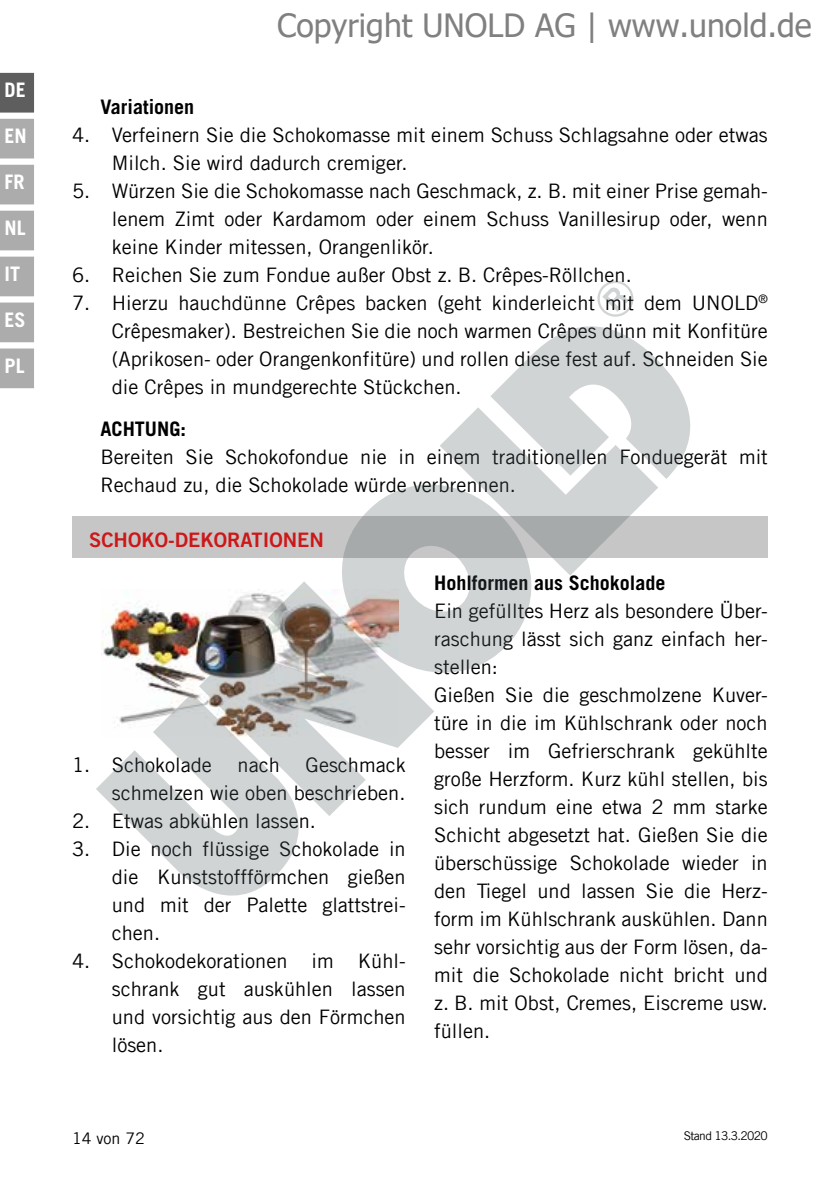
<style>
.page{position:relative;width:840px;height:1191px;background:#fff}
.page>*{position:absolute;margin:0;border:0;box-sizing:border-box;transform-origin:0 0}
.t1{font:32px "Tahoma";color:#808080}
.t2{font:20px/28px "Trade Gothic LT Com";color:#000;text-align:justify}
.t3{font:700 20px "Trade Gothic LT Com";color:#000}
.t4{font:20px "Trade Gothic LT Com Bd 2";color:#cd1719}
.t5{font:700 20px "Trade Gothic LT Com";color:#fff}
.t6{font:16px "Trade Gothic LT Com";color:#000}
.t7{font:12px "Trade Gothic LT Com";letter-spacing:-.055em;color:#000}
</style>
<div class="page">
<div style="left:0;top:73px;width:34px;height:40px;background:#5f5e5e"></div>
<div style="left:0;top:119px;width:34px;height:39px;background:#acacac"></div>
<div style="left:0;top:165px;width:34px;height:39px;background:#acacac"></div>
<div style="left:0;top:211px;width:34px;height:39px;background:#acacac"></div>
<div style="left:0;top:257px;width:34px;height:39px;background:#acacac"></div>
<div style="left:0;top:302px;width:34px;height:40px;background:#acacac"></div>
<div style="left:0;top:348px;width:34px;height:40px;background:#acacac"></div>
<div style="left:72px;top:516px;width:695px;height:42px;background:#c6c6c6"></div>
<img style="left:102px;top:589px;width:97px;height:101px">
<svg style="left:530px;top:326px;width:161px;height:153px;fill:#d0d4d5"></svg>
<svg style="left:440px;top:357px;width:218px;height:219px;fill:#d0d4d5"></svg>
<svg style="left:342px;top:447px;width:226px;height:226px"></svg>
<svg style="left:199px;top:581px;width:235px;height:235px"></svg>
<svg style="left:96px;top:690px;width:231px;height:206px;fill:#d0d4d5"></svg>
<svg style="left:597px;top:280px;width:37px;height:37px"></svg>
<p class="t5" style="left:5px;top:78px;width:23px">DE</p>
<p class="t5" style="left:5px;top:124px;width:24px">EN</p>
<p class="t5" style="left:5px;top:170px;width:22px">FR</p>
<p class="t5" style="left:5px;top:216px;width:23px">NL</p>
<p class="t5" style="left:5px;top:262px;width:17px">IT</p>
<p class="t5" style="left:5px;top:308px;width:23px">ES</p>
<p class="t5" style="left:5px;top:353px;width:22px">PL</p>
<h1 class="t1" style="left:277px;top:4px;width:535px">Copyright UNOLD AG | www.unold.de</h1>
<p class="t3" style="left:100px;top:95px;width:95px">Variationen</p>
<p class="t2" style="left:112px;top:121px;width:657px;text-indent:-40px">4. Verfeinern Sie die Schokomasse mit einem Schuss Schlagsahne oder etwas<br>Milch. Sie wird dadurch cremiger.</p>
<p class="t2" style="left:112px;top:177px;width:657px;text-indent:-40px">5. Würzen Sie die Schokomasse nach Geschmack, z. B. mit einer Prise gemah&shy;lenem Zimt oder Kardamom oder einem Schuss Vanillesirup oder, wenn keine Kinder mitessen, Orangenlikör.</p>
<p class="t2" style="left:72px;top:261px;width:561px">6. Reichen Sie zum Fondue außer Obst z. B. Crêpes-Röllchen.</p>
<p class="t2" style="left:112px;top:289px;width:657px;text-indent:-40px">7. Hierzu hauchdünne Crêpes backen (geht kinderleicht mit dem UNOLD<sup>® </sup>Crêpesmaker). Bestreichen Sie die noch warmen Crêpes dünn mit Konfitüre (Aprikosen- oder Orangenkonfitüre) und rollen diese fest auf. Schneiden Sie die Crêpes in mundgerechte Stückchen.</p>
<p class="t3" style="left:100px;top:417px;width:87px">ACHTUNG:</p>
<p class="t2" style="left:100px;top:443px;width:668px">Bereiten Sie Schokofondue nie in einem traditionellen Fonduegerät mit<br>Rechaud zu, die Schokolade würde verbrennen.</p>
<p class="t4" style="left:89px;top:527px;width:236px">SCHOKO-DEKORATIONEN</p>
<p class="t2" style="left:72px;top:751px;width:141px">1. Schokolade</p>
<p class="t2" style="left:237px;top:751px;width:44px">nach</p>
<p class="t2" style="left:112px;top:751px;width:295px;text-align:right">Geschmack<br>schmelzen wie oben beschrieben.</p>
<p class="t2" style="left:72px;top:807px;width:245px">2. Etwas abkühlen lassen.</p>
<p class="t2" style="left:112px;top:835px;width:295px;text-indent:-40px">3. Die noch flüssige Schokolade in die Kunststoffförmchen gießen und mit der Palette glattstrei&shy;chen.</p>
<p class="t2" style="left:112px;top:947px;width:295px;text-indent:-40px">4. Schokodekorationen im Kühl&shy;schrank gut auskühlen lassen und vorsichtig aus den Förmchen lösen.</p>
<p class="t3" style="left:434px;top:571px;width:233px">Hohlformen aus Schokolade</p>
<p class="t2" style="left:434px;top:597px;width:335px;text-align:left">Ein gefülltes Herz als besondere Über&shy;raschung lässt sich ganz einfach her&shy;stellen:<br>Gießen Sie die geschmolzene Kuver&shy;türe in die im Kühlschrank oder noch besser im Gefrierschrank gekühlte große Herzform. Kurz kühl stellen, bis sich rundum eine etwa 2 mm starke<br>Schicht abgesetzt hat. Gießen Sie die überschüssige Schokolade wieder in den Tiegel und lassen Sie die Herz&shy;form im Kühlschrank auskühlen. Dann sehr vorsichtig aus der Form lösen, da&shy;mit die Schokolade nicht bricht und z. B. mit Obst, Cremes, Eiscreme usw. füllen.</p>
<p class="t6" style="left:72px;top:1128px;width:74px">14 von 72</p>
<p class="t7" style="left:683px;top:1128px;width:85px">Stand 13.3.2020</p>
</div>
